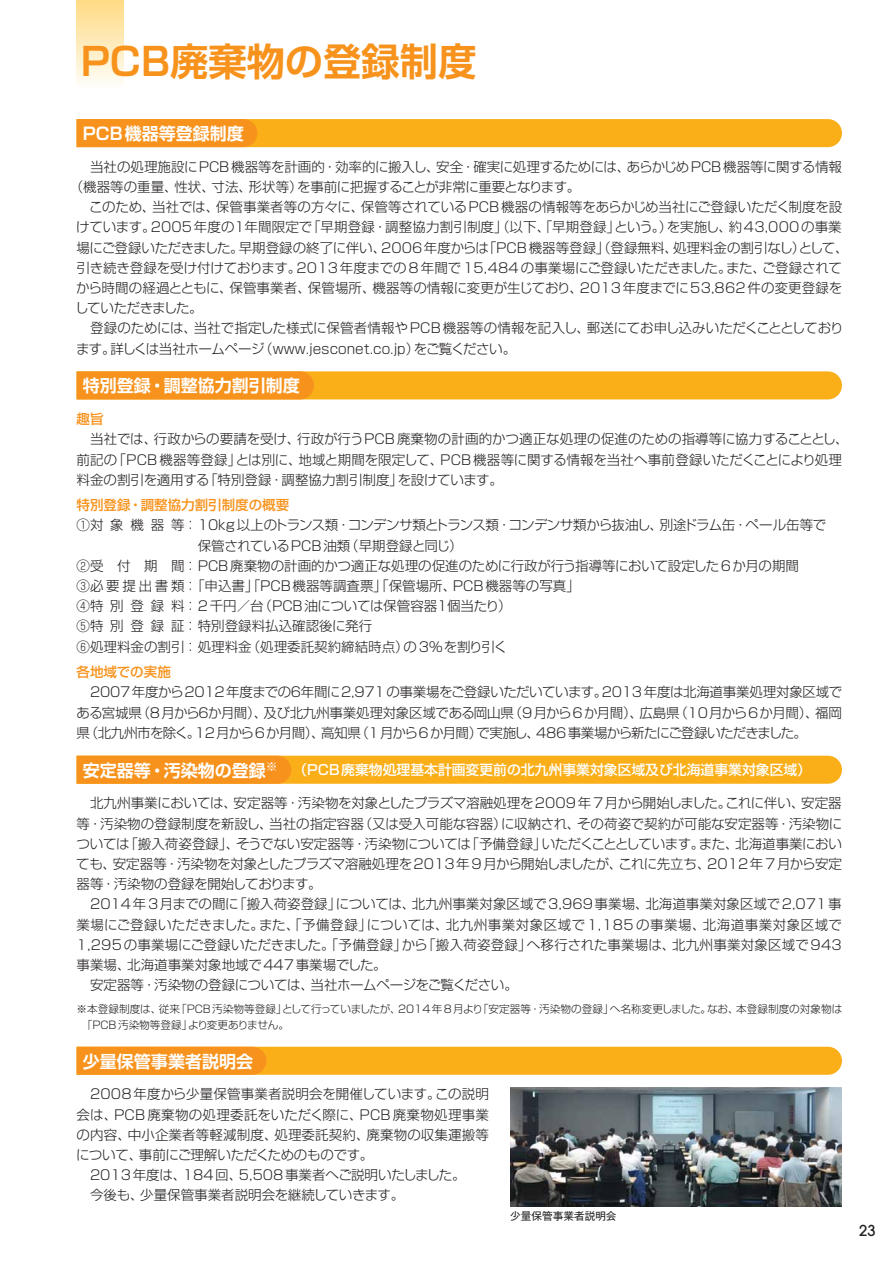
<style>
.page{position:relative;width:893px;height:1263px;background:#fff}
.page>*{position:absolute;margin:0;border:0;box-sizing:border-box;transform-origin:0 0}
.t1{font:700 38.25px "Shin Go Pro De";color:#f7931d}
.t2{font:700 16.95px "Shin Go Pro De";color:#fff}
.t3{font:500 15px "Avant Garde";color:#231f20}
.t4{font:500 13.8px "Shin Go Pro";color:#fff}
.t5{font:300 13.5px/20.2px "Shin Go Pro";color:#231f20}
.t6{font:300 13.5px "Shin Go Pro";letter-spacing:.04em;color:#231f20}
.t7{font:300 13.5px "Shin Go Pro";letter-spacing:-.04em;color:#231f20}
.t8{font:300 13.5px "Shin Go Pro";letter-spacing:-.03em;color:#231f20}
.t9{font:300 13.5px "Shin Go Pro";letter-spacing:.02em;color:#231f20}
.t10{font:500 13.5px "Shin Go Pro";color:#f7931d}
.t11{font:300 13.5px "Shin Go Pro";letter-spacing:-.02em;color:#231f20}
.t12{font:300 10.65px/15.9px "Shin Go Pro";color:#231f20}
.t13{font:10.65px "Gothic MB101 Pro";color:#231f20}
.s1{font-family:"Shin Go Pro De";font-weight:700;font-size:16.95px}
</style>
<div class="page">
<div style="left:77px;top:0;width:46px;height:89px;background:linear-gradient(to bottom,#ffda83,#fefefa)"></div>
<svg style="left:77px;top:119px;width:765px;height:28px;background:#f9a81a"></svg>
<svg style="left:77px;top:756px;width:765px;height:28px;background:#f9a71b"></svg>
<svg style="left:77px;top:1047px;width:765px;height:28px;background:#f9a81b"></svg>
<svg style="left:77px;top:371px;width:765px;height:28px;background:#f9a71c"></svg>
<img style="left:510px;top:1087px;width:332px;height:119px">
<h1 class="t1" style="left:81px;top:30px;width:397px">PCB廃棄物の登録制度</h1>
<p class="t2" style="left:83px;top:120px;width:162px">PCB機器等登録制度</p>
<p class="t5" style="left:70px;top:155px;width:774px;text-indent:20px">当社の処理施設にPCB機器等を計画的・効率的に搬入し、安全・確実に処理するためには、あらかじめPCB機器等に関する情報（機器等の重量、性状、寸法、形状等）を事前に把握することが非常に重要となります。</p>
<p class="t5" style="left:75px;top:195px;width:775px;text-indent:14px">このため、当社では、保管事業者等の方々に、保管等されているPCB機器の情報等をあらかじめ当社にご登録いただく制度を設けています。2005年度の１年間限定で「早期登録・調整協力割引制度」（以下、「早期登録」という。）を実施し、約43,000の事業場にご登録いただきました。早期登録の終了に伴い、2006年度からは「PCB機器等登録」（登録無料、処理料金の割引なし）として、引き続き登録を受け付けております。2013年度までの8年間で15,484の事業場にご登録いただきました。また、ご登録されてから時間の経過とともに、保管事業者、保管場所、機器等の情報に変更が生じており、2013年度までに53,862件の変更登録をしていただきました。</p>
<p class="t5" style="left:76px;top:316px;width:769px;text-indent:14px">登録のためには、当社で指定した様式に保管者情報やPCB機器等の情報を記入し、郵送にてお申し込みいただくこととしております。詳しくは当社ホームページ（www.jesconet.co.jp）をご覧ください。</p>
<p class="t2" style="left:83px;top:372px;width:218px">特別登録・調整協力割引制度</p>
<p class="t10" style="left:77px;top:408px;width:29px">趣旨</p>
<p class="t5" style="left:77px;top:427px;width:774px;text-indent:14px">当社では、行政からの要請を受け、行政が行うPCB廃棄物の計画的かつ適正な処理の促進のための指導等に協力することとし、前記の「PCB機器等登録」とは別に、地域と期間を限定して、PCB機器等に関する情報を当社へ事前登録いただくことにより処理料金の割引を適用する「特別登録・調整協力割引制度」を設けています。</p>
<p class="t10" style="left:77px;top:494px;width:214px">特別登録・調整協力割引制度の概要</p>
<p class="t7" style="left:77px;top:514px;width:751px">①対象機器等 ： 10kg 以上のトランス類・コンデンサ類とトランス類・コンデンサ類から抜油し、別途ドラム缶・ペール缶等で</p>
<p class="t5" style="left:198px;top:534px;width:266px">保管されているPCB油類（早期登録と同じ）</p>
<p class="t5" style="left:77px;top:554px;width:724px">②受　付　期　間 ： PCB廃棄物の計画的かつ適正な処理の促進のために行政が行う指導等において設定した6か月の期間</p>
<p class="t5" style="left:77px;top:574px;width:505px">③必要提出書類 ： 「申込書」「PCB機器等調査票」「保管場所、PCB機器等の写真」</p>
<p class="t5" style="left:77px;top:594px;width:436px">④特別登録料 ： 2千円／台（PCB油については保管容器１個当たり）</p>
<p class="t5" style="left:77px;top:614px;width:297px">⑤特別登録証 ： 特別登録料払込確認後に発行</p>
<p class="t5" style="left:77px;top:635px;width:432px">⑥処理料金の割引 ： 処理料金（処理委託契約締結時点）の3%を割り引く</p>
<p class="t10" style="left:77px;top:661px;width:96px">各地域での実施</p>
<p class="t5" style="left:77px;top:680px;width:767px;text-align:justify;text-indent:14px">2007年度から2012年度までの６年間に2,971の事業場をご登録いただいています。2013年度は北海道事業処理対象区域である宮城県（8月から６か月間）、及び北九州事業処理対象区域である岡山県（9月から6か月間）、広島県（10月から6か月間）、福岡県（北九州市を除く。12月から6か月間）、高知県（1月から6か月間）で実施し、486事業場から新たにご登録いただきました。</p>
<p class="t4" style="left:83px;top:759px;width:730px"><span class="s1">安定器等・汚染物の登録</span><sup>※</sup><span class="s1">　</span> （PCB廃棄物処理基本計画変更前の北九州事業対象区域及び北海道事業対象区域）</p>
<p class="t5" style="left:76px;top:791px;width:767px;text-align:justify;text-indent:14px">北九州事業においては、安定器等・汚染物を対象としたプラズマ溶融処理を2009年7月から開始しました。これに伴い、安定器等・汚染物の登録制度を新設し、当社の指定容器（又は受入可能な容器）に収納され、その荷姿で契約が可能な安定器等・汚染物については「搬入荷姿登録」、そうでない安定器等・汚染物については「予備登録」いただくこととしています。また、北海道事業においても、安定器等・汚染物を対象としたプラズマ溶融処理を2013年9月から開始しましたが、これに先立ち、2012年7月から安定器等・汚染物の登録を開始しております。</p>
<p class="t5" style="left:90px;top:892px;width:753px">2014年3月までの間に「搬入荷姿登録」については、北九州事業対象区域で3,969事業場、北海道事業対象区域で2,071事</p>
<p class="t6" style="left:77px;top:913px;width:767px">業場にご登録いただきました。また、「予備登録」については、北九州事業対象区域で1,185の事業場、北海道事業対象区域で</p>
<p class="t5" style="left:77px;top:933px;width:767px">1,295の事業場にご登録いただきました。「予備登録」から「搬入荷姿登録」へ移行された事業場は、北九州事業対象区域で943</p>
<p class="t5" style="left:77px;top:953px;width:312px">事業場、北海道事業対象地域で447事業場でした。</p>
<p class="t8" style="left:90px;top:974px;width:429px">安定器等・汚染物の登録については、当社ホームページをご覧ください。</p>
<p class="t12" style="left:82px;top:1000px;width:762px;text-indent:-5px">※本登録制度は、従来「PCB汚染物等登録」として行っていましたが、2014年8月より「安定器等・汚染物の登録」へ名称変更しました。なお、本登録制度の対象物は「PCB汚染物等登録」より変更ありません。</p>
<p class="t2" style="left:83px;top:1047px;width:172px">少量保管事業者説明会</p>
<p class="t5" style="left:90px;top:1082px;width:400px">2008年度から少量保管事業者説明会を開催しています。この説明</p>
<p class="t9" style="left:77px;top:1103px;width:414px">会は、PCB廃棄物の処理委託をいただく際に、PCB廃棄物処理事業</p>
<p class="t5" style="left:77px;top:1123px;width:414px">の内容、中小企業者等軽減制度、処理委託契約、廃棄物の収集運搬等</p>
<p class="t11" style="left:76px;top:1144px;width:299px">について、事前にご理解いただくためのものです。</p>
<p class="t5" style="left:90px;top:1163px;width:377px">2013年度は、184回、5,508事業者へご説明いたしました。</p>
<p class="t5" style="left:90px;top:1183px;width:316px">今後も、少量保管事業者説明会を継続していきます。</p>
<p class="t13" style="left:510px;top:1207px;width:108px">少量保管事業者説明会</p>
<p class="t3" style="left:859px;top:1221px;width:18px">23</p>
</div>
